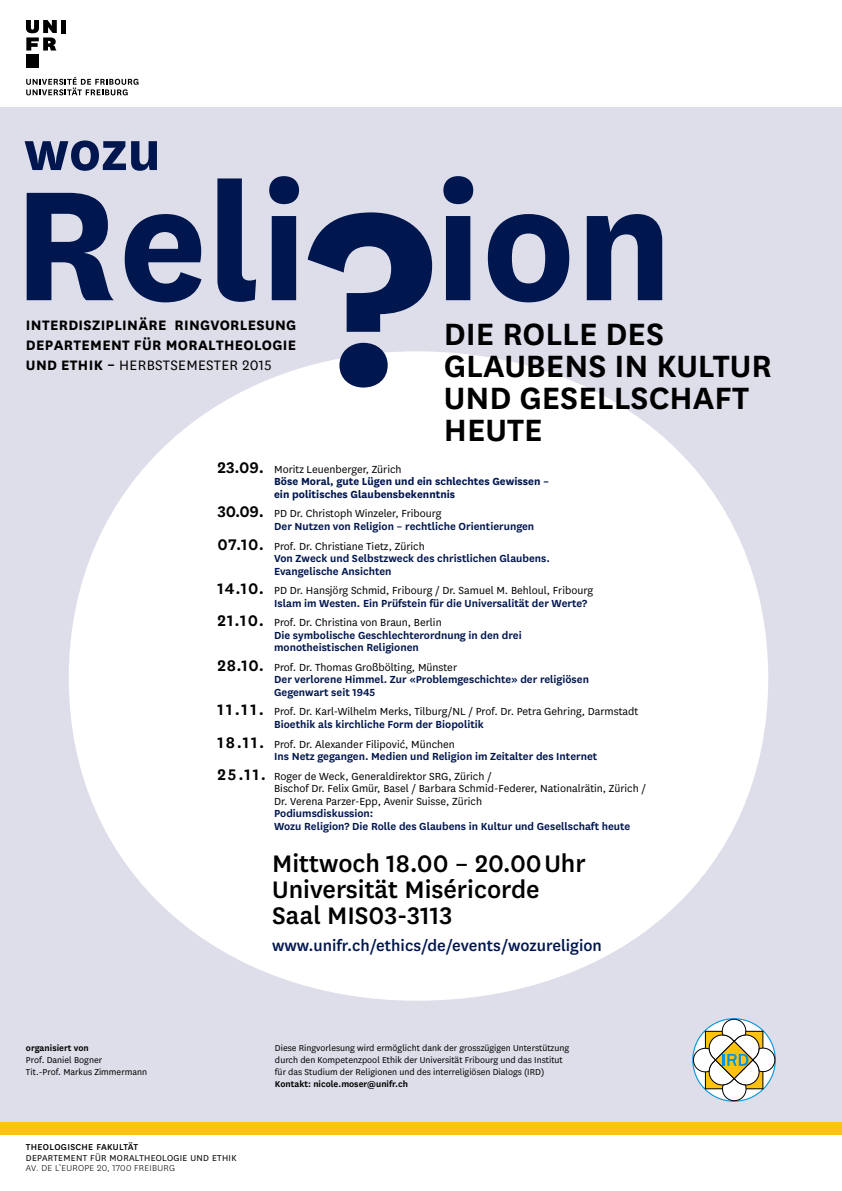
<style>
.page{position:relative;width:842px;height:1191px;background:#fff}
.page>*{position:absolute;margin:0;border:0;box-sizing:border-box;transform-origin:0 0}
.t1{font:700 182.2px "National Uni Fr";color:#00164e}
.t2{font:700 62.5px "National Uni Fr";color:#00164e}
.t3{font:600 36px/32px "National Uni Fr";color:#000}
.t4{font:500 28px/26px "National Uni Fr";color:#000}
.t5{font:500 18px "National Uni Fr";color:#00164e}
.t6{font:700 16px/20px "National Uni Fr";letter-spacing:.02em;color:#000;text-align:justify}
.t7{font:600 12px/12.5px "National Uni Fr";color:#00164e}
.t8{font:12px/12.5px "National Uni Fr";color:#000}
.t9{font:700 12px/12.5px "National Uni Fr";color:#00164e}
.t10{font:10px/12px "National Uni Fr";color:#000}
.t11{font:600 10px "National Uni Fr";color:#000}
.t12{font:10px "National Uni Fr";letter-spacing:.03em;color:#000}
.t13{font:300 10px "National Uni Fr";letter-spacing:.03em;color:#000}
.t14{font:500 10px "National Uni Fr";letter-spacing:.03em;color:#000}
.s1{font-size:288.9px}
.s2{font-weight:400}
.s3{font-weight:600;font-size:18px;color:#000}
.s4{font-weight:400;color:#000}
.s5{font-size:18px;color:#000}
.s6{font-weight:600;font-size:18px}
.s7{font-weight:600;color:#00164e}
</style>
<div class="page">
<div style="left:0;top:107px;width:842px;height:1021px;background:#dddeea"></div>
<div style="left:69px;top:351px;width:699px;height:649px;background:#fff;border-radius:50%"></div>
<svg style="left:26px;top:77px;width:112px;height:18px"></svg>
<div style="left:61px;top:20px;width:5px;height:13px;background:#000"></div>
<div style="left:26px;top:55px;width:13px;height:13px;background:#000"></div>
<svg style="left:26px;top:20px;width:31px;height:31px"></svg>
<div style="left:0;top:1122px;width:842px;height:12px;background:#ffc20e"></div>
<svg style="left:692px;top:1018px;width:84px;height:83px"></svg>
<h2 class="t2" style="left:24px;top:107px;width:138px">wozu</h2>
<h1 class="t1" style="left:13px;top:115px;width:662px">Reli<span class="s1">?</span>ion</h1>
<h3 class="t6" style="left:26px;top:314px;width:272px">INTERDISZIPLINÄRE RINGVORLESUNG DEPARTEMENT FÜR MORALTHEOLOGIE UND ETHIK – <span class="s2">HERBSTSEMESTER 2015</span></h3>
<h3 class="t3" style="left:444px;top:315px;width:330px">DIE ROLLE DES<br>GLAUBENS IN KULTUR<br>UND GESELLSCHAFT<br>HEUTE</h3>
<p class="t9" style="left:274px;top:462px;width:276px;text-indent:-57px"><span class="s3">23.09.</span> <span class="s4">Moritz Leuenberger, Zürich<br></span>Böse Moral, gute Lügen und ein schlechtes Gewissen – ein politisches Glaubensbekenntnis</p>
<p class="t7" style="left:274px;top:507px;width:262px;text-indent:-57px"><span class="s5">30.09.</span> <span class="s4">PD Dr. Christoph Winzeler, Fribourg<br></span>Der Nutzen von Religion – rechtliche Orientierungen</p>
<p class="t7" style="left:274px;top:539px;width:277px;text-indent:-57px"><span class="s5">07.10.</span> <span class="s4">Prof. Dr. Christiane Tietz, Zürich<br></span>Von Zweck und Selbstzweck des christlichen Glaubens.<br>Evangelische Ansichten</p>
<p class="t8" style="left:274px;top:583px;width:320px;text-indent:-57px"><span class="s6">14.10.</span> PD Dr. Hansjörg Schmid, Fribourg / Dr. Samuel M. Behloul, Fribourg<br><span class="s7">Islam im Westen. Ein Prüfstein für die Universalität der Werte?</span></p>
<p class="t7" style="left:274px;top:615px;width:249px;text-indent:-57px"><span class="s5">21.10.</span> <span class="s4">Prof. Dr. Christina von Braun, Berlin<br></span>Die symbolische Geschlechterordnung in den drei monotheistischen Religionen</p>
<p class="t7" style="left:274px;top:660px;width:316px;text-indent:-57px"><span class="s5">28.10.</span> <span class="s4">Prof. Dr. Thomas Großbölting, Münster<br></span>Der verlorene Himmel. Zur «Problemgeschichte» der religiösen<br>Gegenwart seit 1945</p>
<p class="t8" style="left:274px;top:705px;width:366px;text-indent:-57px"><span class="s6">11.11.</span> Prof. Dr. Karl-Wilhelm Merks, Tilburg/NL / Prof. Dr. Petra Gehring, Darmstadt<br><span class="s7">Bioethik als kirchliche Form der Biopolitik</span></p>
<p class="t7" style="left:274px;top:737px;width:325px;text-indent:-57px"><span class="s5">18.11.</span> <span class="s4">Prof. Dr. Alexander Filipović, München<br></span>Ins Netz gegangen. Medien und Religion im Zeitalter des Internet</p>
<p class="t8" style="left:274px;top:769px;width:373px;text-indent:-57px"><span class="s6">25.11.</span> Roger de Weck, Generaldirektor SRG, Zürich /<br>Bischof Dr. Felix Gmür, Basel / Barbara Schmid-Federer, Nationalrätin, Zürich /<br>Dr. Verena Parzer-Epp, Avenir Suisse, Zürich</p>
<p class="t7" style="left:274px;top:806px;width:358px">Podiumsdiskussion:<br>Wozu Religion? Die Rolle des Glaubens in Kultur und Gesellschaft heute</p>
<p class="t11" style="left:26px;top:1041px;width:64px">organisiert von</p>
<p class="t10" style="left:26px;top:1053px;width:123px">Prof. Daniel Bogner<br>Tit.-Prof. Markus Zimmermann</p>
<p class="t14" style="left:26px;top:1140px;width:114px">THEOLOGISCHE FAKULTÄT</p>
<p class="t12" style="left:26px;top:1151px;width:212px">DEPARTEMENT FÜR MORALTHEOLOGIE UND ETHIK</p>
<p class="t13" style="left:26px;top:1161px;width:151px">AV. DE L’EUROPE 20, 1700 FREIBURG</p>
<h3 class="t4" style="left:272px;top:848px;width:315px">Mittwoch 18.00 – 20.00 Uhr<br>Universität Miséricorde<br>Saal MIS03-3113</h3>
<h3 class="t5" style="left:272px;top:933px;width:331px">www.unifr.ch/ethics/de/events/wozureligion</h3>
<p class="t10" style="left:275px;top:1041px;width:296px">Diese Ringvorlesung wird ermöglicht dank der grosszügigen Unterstützung durch den Kompetenzpool Ethik der Universität Fribourg und das Institut für das Studium der Religionen und des interreligiösen Dialogs (IRD)</p>
<p class="t11" style="left:275px;top:1077px;width:134px">Kontakt: nicole.moser@unifr.ch</p>
</div>
